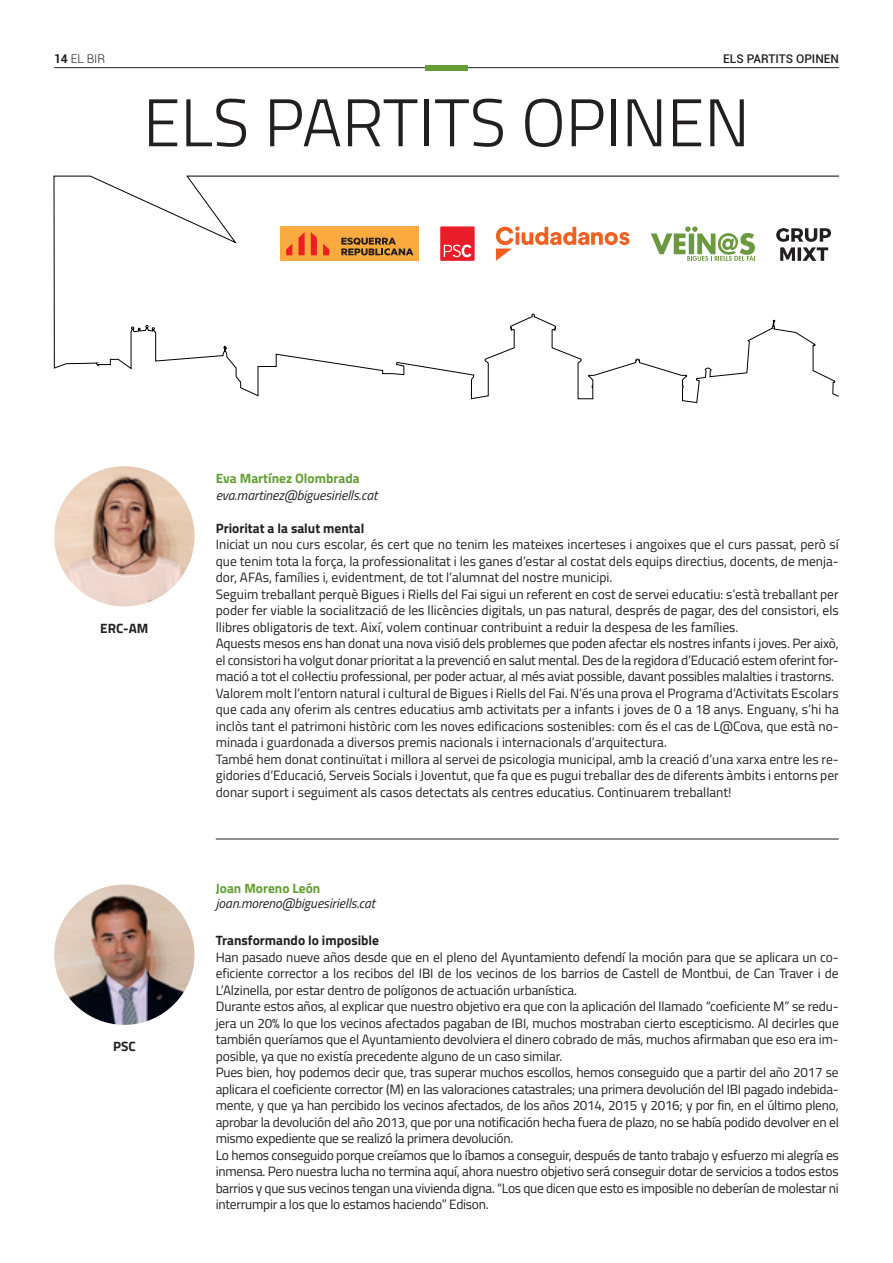
<style>
.page{position:relative;width:893px;height:1263px;background:#fff}
.page>*{position:absolute;margin:0;border:0;box-sizing:border-box;transform-origin:0 0}
.t1{font:300 67.5px "Titillium Web";color:#231f20}
.t2{font:13.5px/16.5px "Titillium Web";letter-spacing:-.01em;color:#231f20;text-align:justify}
.t3{font:italic 13.5px "Titillium Web";color:#231f20}
.t4{font:700 13.5px "Titillium Web";color:#231f20}
.t5{font:700 13.5px "Titillium Web";color:#639f34}
.t6{font:500 12px "Roboto";color:#231f20}
.t7{font:300 12px "Roboto";color:#231f20}
.s1{font-weight:700}
</style>
<div class="page">
<hr style="left:54px;top:67px;width:785px;height:1px;background:#231f20">
<hr style="left:216px;top:839px;width:623px;height:1px;background:#231f20">
<div style="left:425px;top:65px;width:43px;height:5px;background:#639f34"></div>
<img style="left:54px;top:466px;width:141px;height:140px;border-radius:70px">
<img style="left:54px;top:884px;width:141px;height:141px;border-radius:70px">
<svg style="left:53px;top:175px;width:786px;height:228px"></svg>
<div style="left:440px;top:226px;width:35px;height:35px;background:#eb1c29"></div>
<svg style="left:444px;top:245px;width:28px;height:12px"></svg>
<div style="left:281px;top:226px;width:138px;height:35px;background:#faaa3f"></div>
<svg style="left:286px;top:232px;width:43px;height:23px"></svg>
<svg style="left:341px;top:238px;width:72px;height:17px"></svg>
<svg style="left:496px;top:226px;width:133px;height:35px"></svg>
<svg style="left:651px;top:226px;width:104px;height:35px"></svg>
<svg style="left:776px;top:228px;width:55px;height:33px"></svg>
<p class="t7" style="left:54px;top:50px;width:53px"><span class="s1">14</span> EL BIR</p>
<p class="t6" style="left:723px;top:50px;width:117px">ELS PARTITS OPINEN</p>
<p class="t1" style="left:143px;top:74px;width:608px">ELS PARTITS OPINEN</p>
<p class="t4" style="left:100px;top:618px;width:50px">ERC-AM</p>
<p class="t4" style="left:113px;top:1036px;width:24px">PSC</p>
<p class="t5" style="left:216px;top:468px;width:145px">Eva Martínez Olombrada</p>
<p class="t3" style="left:216px;top:485px;width:163px">eva.martinez@biguesiriells.cat</p>
<p class="t4" style="left:216px;top:517px;width:150px">Prioritat a la salut mental</p>
<p class="t2" style="left:216px;top:535px;width:625px">Iniciat un nou curs escolar, és cert que no tenim les mateixes incerteses i angoixes que el curs passat, però sí que tenim tota la força, la professionalitat i les ganes d’estar al costat dels equips directius, docents, de menja&shy;dor, AFAs, famílies i, evidentment, de tot l’alumnat del nostre municipi.</p>
<p class="t2" style="left:216px;top:585px;width:624px">Seguim treballant perquè Bigues i Riells del Fai sigui un referent en cost de servei educatiu: s’està treballant per poder fer viable la socialització de les llicències digitals, un pas natural, després de pagar, des del consistori, els llibres obligatoris de text. Així, volem continuar contribuint a reduir la despesa de les famílies.</p>
<p class="t2" style="left:216px;top:634px;width:624px">Aquests mesos ens han donat una nova visió dels problemes que poden afectar els nostres infants i joves. Per això, el consistori ha volgut donar prioritat a la prevenció en salut mental. Des de la regidora d’Educació estem oferint for&shy;mació a tot el col·lectiu professional, per poder actuar, al més aviat possible, davant possibles malalties i trastorns.</p>
<p class="t2" style="left:216px;top:684px;width:624px">Valorem molt l’entorn natural i cultural de Bigues i Riells del Fai. N’és una prova el Programa d’Activitats Escolars que cada any oferim als centres educatius amb activitats per a infants i joves de 0 a 18 anys. Enguany, s’hi ha inclòs tant el patrimoni històric com les noves edificacions sostenibles: com és el cas de L@Cova, que està no&shy;minada i guardonada a diversos premis nacionals i internacionals d’arquitectura.</p>
<p class="t2" style="left:216px;top:750px;width:624px">També hem donat continuïtat i millora al servei de psicologia municipal, amb la creació d’una xarxa entre les re&shy;gidories d’Educació, Serveis Socials i Joventut, que fa que es pugui treballar des de diferents àmbits i entorns per donar suport i seguiment als casos detectats als centres educatius. Continuarem treballant!</p>
<p class="t5" style="left:216px;top:878px;width:106px">Joan Moreno León</p>
<p class="t3" style="left:216px;top:894px;width:161px">joan.moreno@biguesiriells.cat</p>
<p class="t4" style="left:216px;top:930px;width:165px">Transformando lo imposible</p>
<p class="t2" style="left:216px;top:948px;width:624px">Han pasado nueve años desde que en el pleno del Ayuntamiento defendí la moción para que se aplicara un co&shy;eficiente corrector a los recibos del IBI de los vecinos de los barrios de Castell de Montbui, de Can Traver i de L’Alzinella, por estar dentro de polígonos de actuación urbanística.</p>
<p class="t2" style="left:216px;top:997px;width:624px">Durante estos años, al explicar que nuestro objetivo era que con la aplicación del llamado “coeficiente M” se redu&shy;jera un 20% lo que los vecinos afectados pagaban de IBI, muchos mostraban cierto escepticismo. Al decirles que también queríamos que el Ayuntamiento devolviera el dinero cobrado de más, muchos afirmaban que eso era im&shy;posible, ya que no existía precedente alguno de un caso similar.</p>
<p class="t2" style="left:216px;top:1063px;width:624px">Pues bien, hoy podemos decir que, tras superar muchos escollos, hemos conseguido que a partir del año 2017 se aplicara el coeficiente corrector (M) en las valoraciones catastrales; una primera devolución del IBI pagado indebida&shy;mente, y que ya han percibido los vecinos afectados, de los años 2014, 2015 y 2016; y por fin, en el último pleno, aprobar la devolución del año 2013, que por una notificación hecha fuera de plazo, no se había podido devolver en el mismo expediente que se realizó la primera devolución.</p>
<p class="t2" style="left:216px;top:1146px;width:624px">Lo hemos conseguido porque creíamos que lo íbamos a conseguir, después de tanto trabajo y esfuerzo mi alegría es inmensa. Pero nuestra lucha no termina aquí, ahora nuestro objetivo será conseguir dotar de servicios a todos estos barrios y que sus vecinos tengan una vivienda digna. “Los que dicen que esto es imposible no deberían de molestar ni interrumpir a los que lo estamos haciendo” Edison.</p>
</div>
